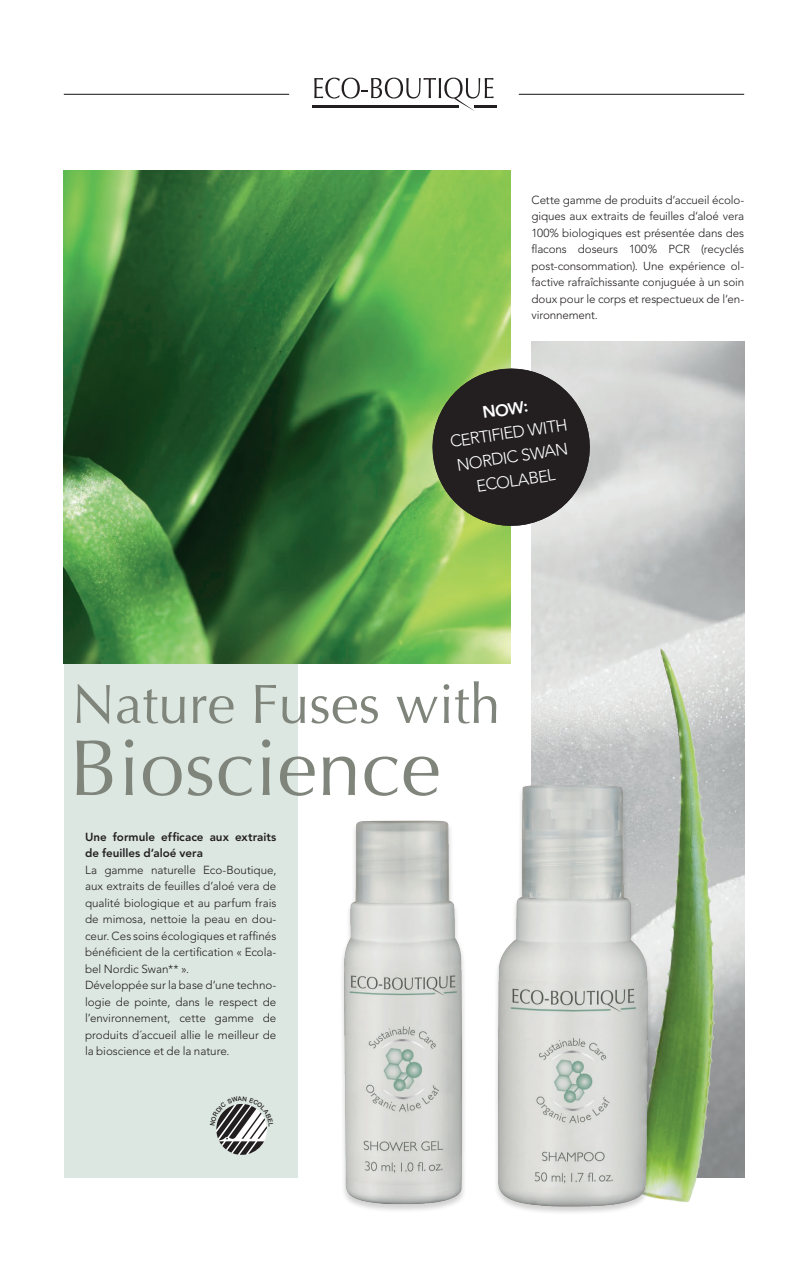
<style>
.page{position:relative;width:808px;height:1263px;background:#fff}
.page>*{position:absolute;margin:0;border:0;box-sizing:border-box;transform-origin:0 0}
.t1{font:79.5px "Optima";color:#7f857b}
.t2{font:55.5px "Optima";color:#7f857b}
.t3{font:300 16.5px/23.9px "Avenir";color:#fff;text-align:center}
.t4{font:800 16.5px "Avenir";color:#fff}
.t5{font:300 11.7px/16.5px "Avenir";letter-spacing:-.005em;color:#231f20}
.t6{font:800 11.7px/16.5px "Avenir";color:#231f20}
</style>
<div class="page">
<div style="left:64px;top:591px;width:234px;height:587px;background:#dce7e2"></div>
<img style="left:64px;top:170px;width:446px;height:493px">
<hr style="left:64px;top:94px;width:225px;height:1px;background:#231f20">
<hr style="left:519px;top:94px;width:225px;height:1px;background:#231f20">
<img style="left:342px;top:820px;width:122px;height:391px">
<img style="left:601px;top:646px;width:144px;height:556px">
<img style="left:496px;top:780px;width:170px;height:433px">
<svg style="left:427px;top:363px;width:168px;height:168px;background:#4f5644"></svg>
<hr style="left:312px;top:106px;width:147px;height:2px;background:#231f20">
<hr style="left:474px;top:106px;width:22px;height:2px;background:#231f20">
<svg style="left:314px;top:78px;width:179px;height:33px"></svg>
<svg style="left:216px;top:1103px;width:51px;height:52px"></svg>
<p class="t5" style="left:531px;top:191px;width:214px;text-align:justify">Cette gamme de produits d‘accueil écolo&shy;giques aux extraits de feuilles d‘aloé vera 100% biologiques est présentée dans des flacons doseurs 100% PCR (recyclés post-consommation). Une expérience ol&shy;factive rafraîchissante conjuguée à un soin doux pour le corps et respectueux de l‘en&shy;vironnement.</p>
<h3 class="t4" style="left:481px;top:403px;width:47px;rotate:-8deg">NOW:</h3>
<h3 class="t3" style="left:448px;top:429px;width:120px;rotate:-8deg">CERTIFIED WITH<br>NORDIC SWAN<br>ECOLABEL</h3>
<h2 class="t2" style="left:72px;top:672px;width:430px">Nature Fuses with</h2>
<h1 class="t1" style="left:70px;top:722px;width:373px">Bioscience</h1>
<p class="t6" style="left:85px;top:828px;width:193px">Une formule efficace aux extraits de feuilles d’aloé vera</p>
<p class="t5" style="left:85px;top:861px;width:193px">La gamme naturelle Eco-Boutique, aux extraits de feuilles d’aloé vera de qualité biologique et au parfum frais de mimosa, nettoie la peau en dou&shy;ceur. Ces soins écologiques et raffinés bénéficient de la certification « Ecola&shy;bel Nordic Swan** ».<br>Développée sur la base d’une techno&shy;logie de pointe, dans le respect de l’environnement, cette gamme de produits d´accueil allie le meilleur de la bioscience et de la nature.</p>
</div>
